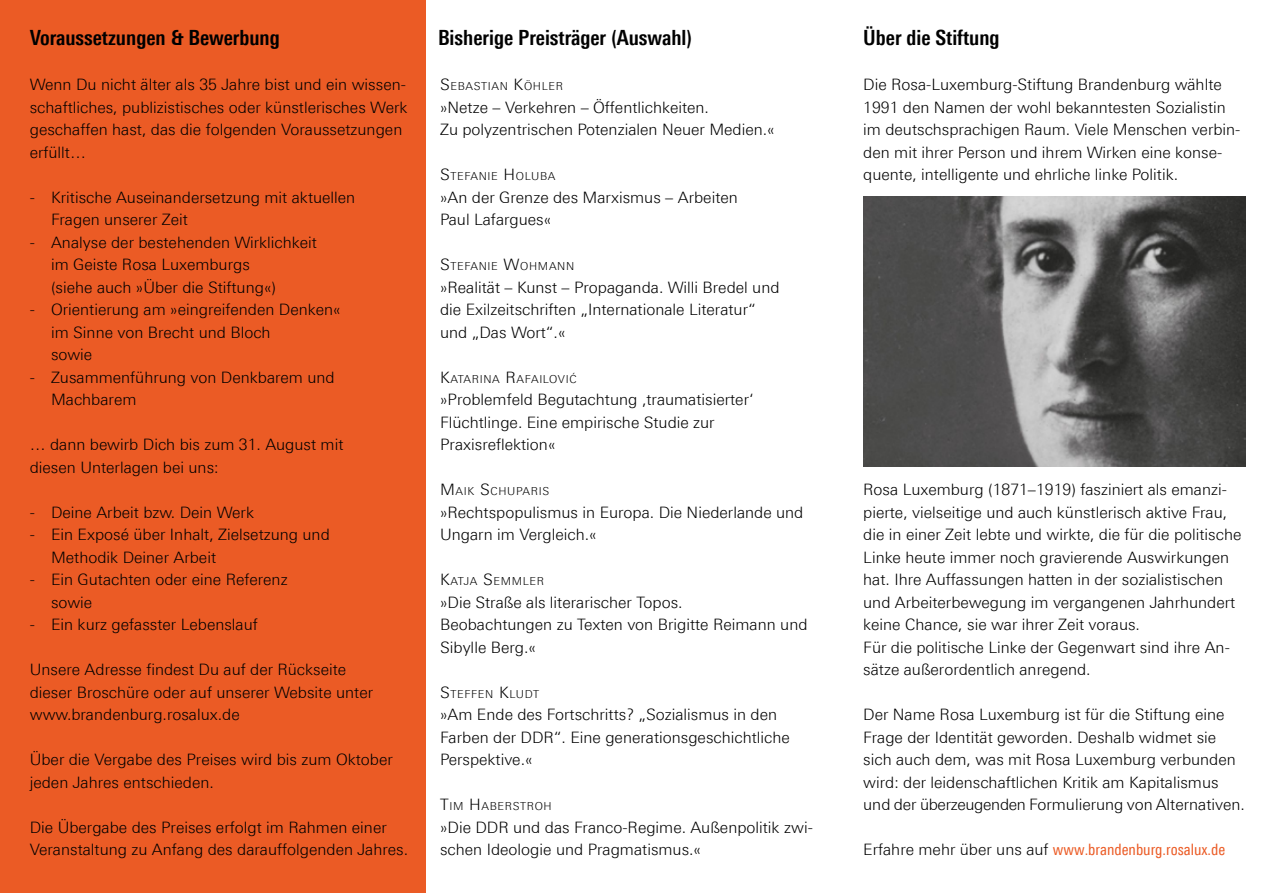
<style>
.page{position:relative;width:1263px;height:893px;background:#fff}
.page>*{position:absolute;margin:0;border:0;box-sizing:border-box;transform-origin:0 0}
.t1{font:700 21px "Linotype Univers 620 Cn";color:#000}
.t2{font:300 15.75px/22.5px "Linotype Univers 330";color:#000}
.t3{font:15.75px "Linotype Univers 420 Cn";color:#eb5b25}
.t4{font:300 10.95px "Linotype Univers 330";letter-spacing:.055em;color:#000}
.s1{font-size:15.75px}
.s2{font-family:"Linotype Univers 330";font-weight:300;color:#000}
</style>
<div class="page">
<div style="left:0;top:0;width:425px;height:893px;background:#eb5b25"></div>
<img style="left:863px;top:196px;width:383px;height:270px">
<h1 class="t1" style="left:438px;top:25px;width:256px">Bisherige Preisträger (Auswahl)</h1>
<h1 class="t1" style="left:863px;top:25px;width:138px">Über die Stiftung</h1>
<h1 class="t1" style="left:30px;top:25px;width:251px">Voraussetzungen &amp; Bewerbung</h1>
<p class="t2" style="left:30px;top:73px;width:379px">Wenn Du nicht älter als 35 Jahre bist und ein wissen&shy;schaftliches, publizistisches oder künstlerisches Werk geschaffen hast, das die folgenden Voraussetzungen erfüllt…</p>
<p class="t4" style="left:440px;top:80px;width:124px"><span class="s1">S</span> E BASTIAN <span class="s1">K</span>ÖHLE R</p>
<p class="t2" style="left:863px;top:73px;width:379px">Die Rosa-Luxemburg-Stiftung Brandenburg wählte 1991 den Namen der wohl bekanntesten Sozialistin im deutschsprachigen Raum. Viele Menschen verbin&shy;den mit ihrer Person und ihrem Wirken eine konse&shy;quente, intelligente und ehrliche linke Politik.</p>
<p class="t2" style="left:440px;top:96px;width:336px">»Netze – Verkehren – Öffentlichkeiten.<br>Zu polyzentrischen Potenzialen Neuer Medien.«</p>
<p class="t4" style="left:440px;top:170px;width:117px"><span class="s1">S</span>TEFANIE <span class="s1">H</span> OLUBA</p>
<p class="t2" style="left:440px;top:186px;width:299px">»An der Grenze des Marxismus – Arbeiten<br>Paul Lafargues«</p>
<p class="t4" style="left:440px;top:260px;width:136px"><span class="s1">S</span>TE FANIE <span class="s1">W</span>OHMANN</p>
<p class="t2" style="left:440px;top:276px;width:341px">»Realität – Kunst – Propaganda. Willi Bredel und die Exilzeitschriften „Internationale Literatur“ und „Das Wort“.«</p>
<p class="t4" style="left:440px;top:372px;width:138px"><span class="s1">K</span>ATARINA <span class="s1">R</span>AFAILOVIĆ</p>
<p class="t2" style="left:440px;top:388px;width:315px">»Problemfeld Begutachtung ‚traumatisierter‘<br>Flüchtlinge. Eine empirische Studie zur<br>Praxisreflektion«</p>
<p class="t4" style="left:440px;top:485px;width:111px"><span class="s1">M</span>AIK <span class="s1">S</span>CHUPARIS</p>
<p class="t2" style="left:440px;top:501px;width:365px">»Rechtspopulismus in Europa. Die Niederlande und<br>Ungarn im Vergleich.«</p>
<p class="t4" style="left:440px;top:575px;width:64px"><span class="s1">K</span>ATJA <span class="s1">S</span>EMM</p>
<p class="t4" style="left:523px;top:575px;width:23px">LER</p>
<p class="t2" style="left:440px;top:591px;width:369px">»Die Straße als literarischer Topos.<br>Beobachtungen zu Texten von Brigitte Reimann und<br>Sibylle Berg.«</p>
<p class="t4" style="left:440px;top:687px;width:101px"><span class="s1">S</span>TEFFEN <span class="s1">K</span>LUDT</p>
<p class="t2" style="left:440px;top:703px;width:351px">»Am Ende des Fortschritts? „Sozialismus in den<br>Farben der DDR“. Eine generationsgeschichtliche<br>Perspektive.«</p>
<p class="t4" style="left:440px;top:800px;width:113px"><span class="s1">T</span>IM <span class="s1">H</span>ABERSTROH</p>
<p class="t2" style="left:440px;top:816px;width:374px">»Die DDR und das Franco-Regime. Außenpolitik zwi&shy;schen Ideologie und Pragmatismus.«</p>
<p class="t2" style="left:51px;top:186px;width:306px;text-indent:-21px">- Kritische Auseinandersetzung mit aktuellen<br>Fragen unserer Zeit</p>
<p class="t2" style="left:51px;top:231px;width:267px;text-indent:-21px">- Analyse der bestehenden Wirklichkeit im Geiste Rosa Luxemburgs<br>(siehe auch »Über die Stiftung«)</p>
<p class="t2" style="left:51px;top:298px;width:291px;text-indent:-21px">- Orientierung am »eingreifenden Denken« im Sinne von Brecht und Bloch<br>sowie</p>
<p class="t2" style="left:51px;top:366px;width:285px;text-indent:-21px">- Zusammenführung von Denkbarem und<br>Machbarem</p>
<p class="t2" style="left:30px;top:433px;width:315px">… dann bewirb Dich bis zum 31. August mit diesen Unterlagen bei uns:</p>
<p class="t2" style="left:863px;top:478px;width:380px">Rosa Luxemburg (1871–1919) fasziniert als emanzi&shy;pierte, vielseitige und auch künstlerisch aktive Frau, die in einer Zeit lebte und wirkte, die für die politische Linke heute immer noch gravierende Auswirkungen hat. Ihre Auffassungen hatten in der sozialistischen und Arbeiterbewegung im vergangenen Jahrhundert keine Chance, sie war ihrer Zeit voraus.<br>Für die politische Linke der Gegenwart sind ihre An&shy;sätze außerordentlich anregend.</p>
<p class="t2" style="left:863px;top:703px;width:383px">Der Name Rosa Luxemburg ist für die Stiftung eine Frage der Identität geworden. Deshalb widmet sie sich auch dem, was mit Rosa Luxemburg verbunden wird: der leidenschaftlichen Kritik am Kapitalismus und der überzeugenden Formulierung von Alternativen.</p>
<p class="t3" style="left:863px;top:840px;width:363px"><span class="s2">Erfahre mehr über uns auf</span> www.brandenburg.rosalux.de</p>
<p class="t2" style="left:30px;top:501px;width:226px">- Deine Arbeit bzw. Dein Werk</p>
<p class="t2" style="left:51px;top:523px;width:280px;text-indent:-21px">- Ein Exposé über Inhalt, Zielsetzung und<br>Methodik Deiner Arbeit</p>
<p class="t2" style="left:51px;top:568px;width:238px;text-indent:-21px">- Ein Gutachten oder eine Referenz sowie</p>
<p class="t2" style="left:30px;top:613px;width:230px">- Ein kurz gefasster Lebenslauf</p>
<p class="t2" style="left:30px;top:658px;width:345px">Unsere Adresse findest Du auf der Rückseite dieser Broschüre oder auf unserer Website unter www.brandenburg.rosalux.de</p>
<p class="t2" style="left:30px;top:748px;width:365px">Über die Vergabe des Preises wird bis zum Oktober jeden Jahres entschieden.</p>
<p class="t2" style="left:30px;top:816px;width:380px">Die Übergabe des Preises erfolgt im Rahmen einer<br>Veranstaltung zu Anfang des darauffolgenden Jahres.</p>
</div>
